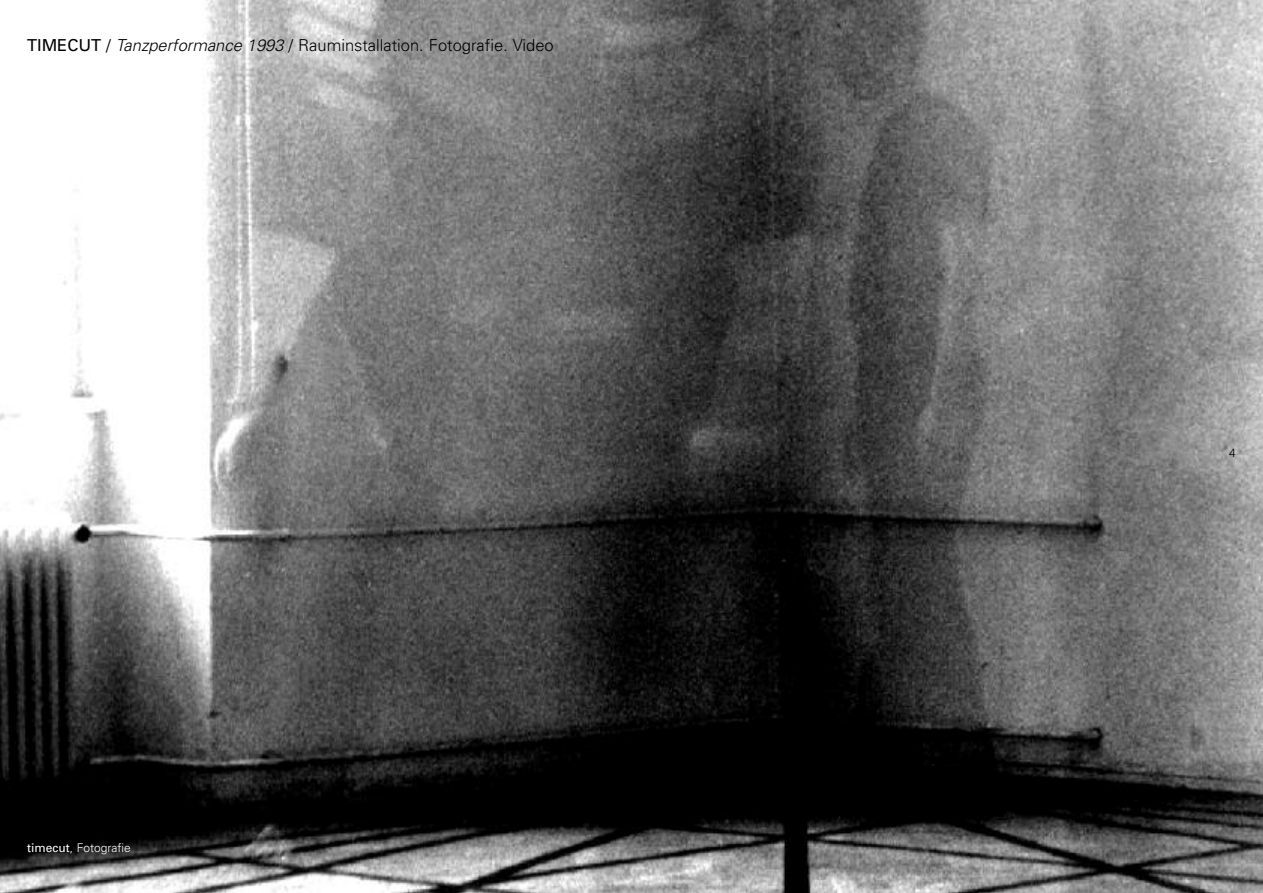
<style>
.page{position:relative;width:1263px;height:893px;background:#fff}
.page>*{position:absolute;margin:0;border:0;box-sizing:border-box;transform-origin:0 0}
.t1{font:300 16.5px "Univers";color:#000}
.t2{font:300 12px "Univers";color:#fff}
.t3{font:300 12px "Univers";color:#000}
.s1{font-weight:400}
.s2{font-style:italic}
</style>
<div class="page">
<img style="left:0;top:0;width:1263px;height:893px">
<p class="t1" style="left:27px;top:39px;width:528px"><span class="s1">TIMECUT /</span> <span class="s2">Tanzperformance 1993</span> / Rauminstallation. Fotografie. Video</p>
<p class="t2" style="left:27px;top:843px;width:105px"><span class="s1">timecut</span>, Fotografie</p>
<p class="t3" style="left:1229px;top:448px;width:8px">4</p>
</div>
